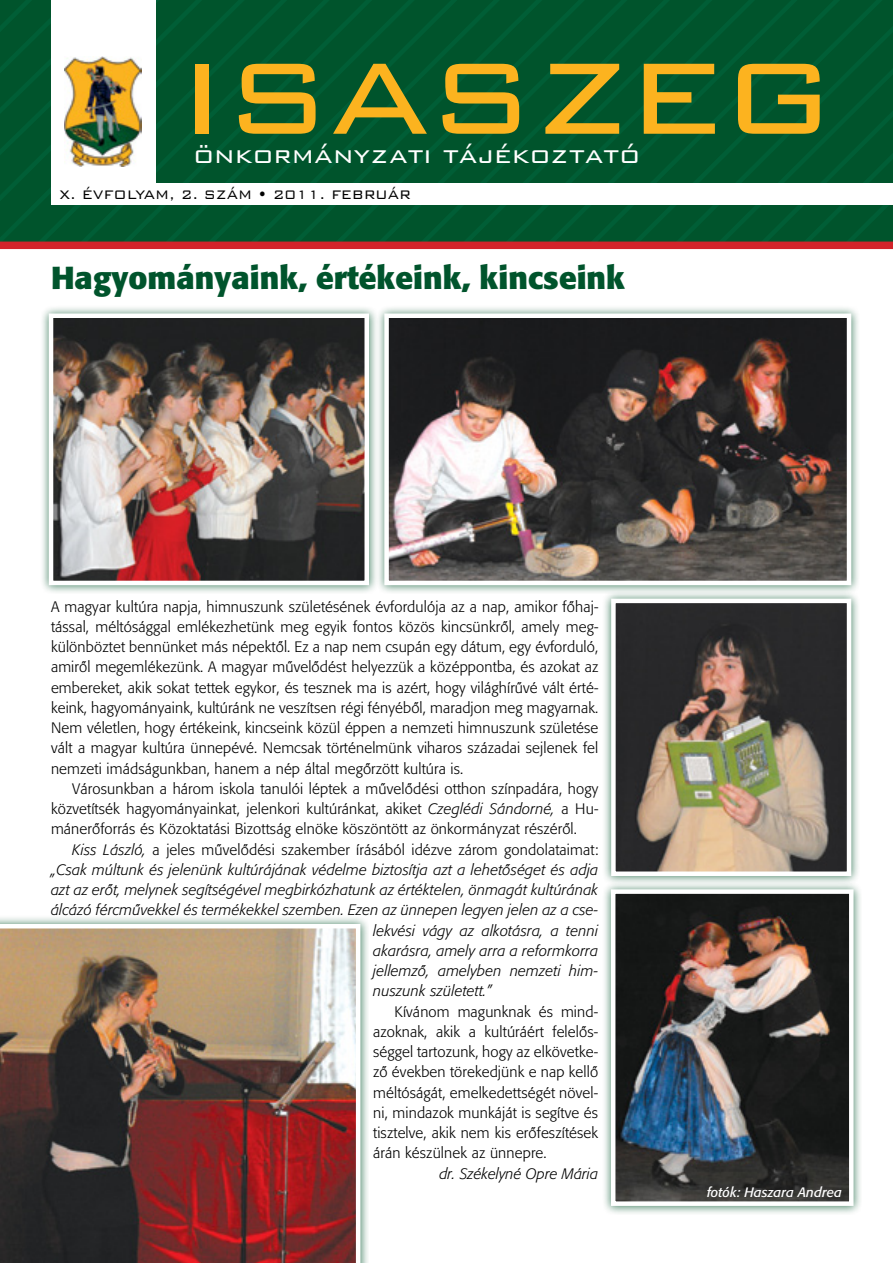
<style>
.page{position:relative;width:893px;height:1263px;background:#fff}
.page>*{position:absolute;margin:0;border:0;box-sizing:border-box;transform-origin:0 0}
.t1{font:165px "Bank Gothic Lt PFL";color:#fcb31f}
.t2{font:31.5px "Formata Bold Hun";color:#00542c}
.t3{font:30px "Bank Gothic Lt PFL";color:#fff}
.t4{font:16.5px "Bank Gothic Lt PFL";letter-spacing:-.005em;color:#000;scale:.95 1}
.t5{font:15px/20.2px "Formata Light Hun";letter-spacing:.01em;color:#000;text-align:justify}
.t6{font:15px "Formata Light Italic Hun";letter-spacing:.01em;color:#000}
.t7{font:13.5px "Formata Regular Italic Hun";color:#fff}
.s1{font-family:"Formata Light Italic Hun"}
</style>
<div class="page">
<svg style="left:0;top:0;width:893px;height:250px;background:#2a6f4c"></svg>
<div style="left:0;top:242px;width:893px;height:7px;background:#d2232a"></div>
<div style="left:39px;top:304px;width:338px;height:290px;background:#00542c;opacity:.75"></div>
<img style="left:54px;top:318px;width:310px;height:262px">
<div style="left:49px;top:313px;width:320px;height:272px;border:4px solid #fff"></div>
<div style="left:602px;top:589px;width:258px;height:295px;background:#00542c;opacity:.75"></div>
<img style="left:616px;top:604px;width:230px;height:267px">
<div style="left:611px;top:599px;width:240px;height:277px;border:4px solid #fff"></div>
<div style="left:375px;top:304px;width:485px;height:290px;background:#00542c;opacity:.75"></div>
<img style="left:389px;top:318px;width:457px;height:262px">
<div style="left:384px;top:313px;width:467px;height:272px;border:4px solid #fff"></div>
<div style="left:0;top:914px;width:369px;height:349px;background:#00542c;opacity:.75"></div>
<svg style="left:0;top:924px;width:360px;height:339px;background:#7d564a"></svg>
<div style="left:601px;top:880px;width:261px;height:335px;background:#00542c;opacity:.75"></div>
<img style="left:616px;top:894px;width:232px;height:307px">
<div style="left:611px;top:889px;width:242px;height:317px;border:4px solid #fff"></div>
<h1 class="t1" style="left:180px;top:3px;width:654px">isaszeg</h1>
<h3 class="t3" style="left:193px;top:139px;width:448px">önkormányzati tájékoztató</h3>
<p class="t4" style="left:59px;top:186px;width:372px">X. évfolyam, 2. szám • 2011. február</p>
<h2 class="t2" style="left:51px;top:258px;width:576px">Hagyományaink, értékeink, kincseink</h2>
<p class="t5" style="left:51px;top:596px;width:549px">A magyar kultúra napja, himnuszunk születésének évfordulója az a nap, amikor fôhaj&shy;tással, méltósággal emlékezhetünk meg egyik fontos közös kincsünkrôl, amely meg&shy;különböztet bennünket más népektôl. Ez a nap nem csupán egy dátum, egy évforduló, amirôl megemlékezünk. A magyar mûvelôdést helyezzük a középpontba, és azokat az embereket, akik sokat tettek egykor, és tesznek ma is azért, hogy világhírûvé vált érté&shy;keink, hagyományaink, kultúránk ne veszítsen régi fényébôl, maradjon meg magyarnak.<br>Nem véletlen, hogy értékeink, kincseink közül éppen a nemzeti himnuszunk születése vált a magyar kultúra ünnepévé. Nemcsak történelmünk viharos századai sejlenek fel nemzeti imádságunkban, hanem a nép által megôrzött kultúra is.</p>
<p class="t5" style="left:51px;top:779px;width:549px;text-indent:21px">Városunkban a három iskola tanulói léptek a mûvelôdési otthon színpadára, hogy közvetítsék hagyományainkat, jelenkori kultúránkat, akiket <span class="s1">Czeglédi Sándorné,</span> a Hu&shy;mánerôforrás és Közoktatási Bizottság elnöke köszöntött az önkormányzat részérôl.</p>
<p class="t5" style="left:72px;top:839px;width:528px"><span class="s1">Kiss László,</span> a jeles mûvelôdési szakember írásából idézve zárom gondolataimat:</p>
<p class="t6" style="left:51px;top:861px;width:549px">„Csak múltunk és jelenünk kultúrájának védelme biztosítja azt a lehetôséget és adja</p>
<p class="t6" style="left:51px;top:881px;width:549px">azt az erôt, melynek segítségével megbirkózhatunk az értéktelen, önmagát kultúrának</p>
<p class="t6" style="left:51px;top:901px;width:549px">álcázó fércmûvekkel és termékekkel szemben. Ezen az ünnepen legyen jelen az a cse-</p>
<p class="t6" style="left:373px;top:921px;width:226px">lekvési vágy az alkotásra, a tenni</p>
<p class="t6" style="left:373px;top:942px;width:227px">akarásra, amely arra a reformkorra</p>
<p class="t6" style="left:373px;top:962px;width:227px">jellemzô, amelyben nemzeti him-</p>
<p class="t6" style="left:373px;top:982px;width:120px">nuszunk született.”</p>
<p class="t5" style="left:373px;top:1001px;width:227px;text-indent:21px">Kívánom magunknak és mind&shy;azoknak, akik a kultúráért felelôs&shy;séggel tartozunk, hogy az elkövetke&shy;zô években törekedjünk e nap kellô méltóságát, emelkedettségét növel&shy;ni, mindazok munkáját is segítve és tisztelve, akik nem kis erôfeszítések árán készülnek az ünnepre.</p>
<p class="t6" style="left:439px;top:1164px;width:160px">dr. Székelyné Opre Mária</p>
<p class="t7" style="left:707px;top:1184px;width:136px">fotók: Haszara Andrea</p>
</div>
